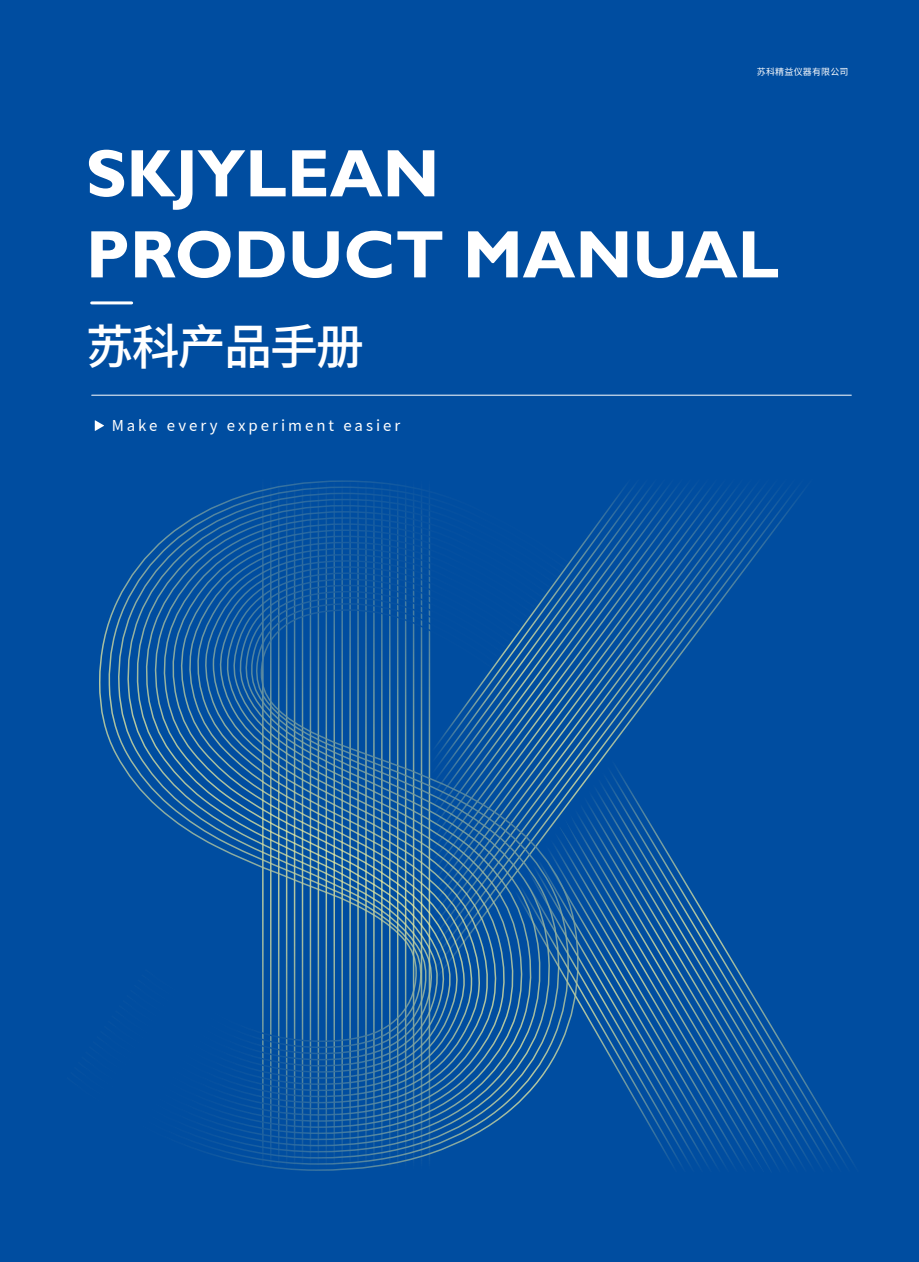
<style>
.page{position:relative;width:919px;height:1262px;background:#fff}
.page>*{position:absolute;margin:0;border:0;box-sizing:border-box;transform-origin:0 0}
.t1{font:700 67.5px/81px "Gill Sans";color:#fff}
.t2{font:500 48px "Source Han Sans CN";letter-spacing:-.04em;color:#fff}
.t3{font:15px "Source Han Sans CN";letter-spacing:.2em;color:#fff}
.t4{font:9px "Source Han Sans CN";letter-spacing:.02em;color:#fff}
</style>
<div class="page">
<div style="left:0;top:0;width:918px;height:1261px;background:#004da0"></div>
<hr style="left:92px;top:301px;width:40px;height:3px;background:#fff">
<hr style="left:92px;top:395px;width:759px;height:1px;background:#fff">
<svg style="left:95px;top:420px;width:9px;height:11px"></svg>
<svg style="left:569px;top:485px;width:235px;height:305px"></svg>
<svg style="left:608px;top:756px;width:245px;height:407px"></svg>
<svg style="left:604px;top:762px;width:247px;height:401px"></svg>
<svg style="left:599px;top:768px;width:244px;height:395px"></svg>
<svg style="left:595px;top:775px;width:239px;height:389px"></svg>
<svg style="left:590px;top:781px;width:236px;height:383px"></svg>
<svg style="left:585px;top:787px;width:232px;height:378px"></svg>
<svg style="left:585px;top:793px;width:223px;height:372px"></svg>
<svg style="left:585px;top:799px;width:215px;height:367px"></svg>
<svg style="left:582px;top:806px;width:209px;height:360px"></svg>
<svg style="left:579px;top:812px;width:203px;height:354px"></svg>
<svg style="left:579px;top:818px;width:195px;height:353px"></svg>
<svg style="left:579px;top:824px;width:186px;height:347px"></svg>
<svg style="left:579px;top:831px;width:177px;height:340px"></svg>
<svg style="left:579px;top:837px;width:169px;height:334px"></svg>
<svg style="left:579px;top:843px;width:160px;height:328px"></svg>
<svg style="left:579px;top:849px;width:151px;height:322px"></svg>
<svg style="left:579px;top:856px;width:143px;height:315px"></svg>
<svg style="left:579px;top:862px;width:134px;height:309px"></svg>
<svg style="left:579px;top:868px;width:125px;height:303px"></svg>
<svg style="left:579px;top:874px;width:117px;height:297px"></svg>
<svg style="left:579px;top:880px;width:108px;height:291px"></svg>
<svg style="left:579px;top:887px;width:99px;height:284px"></svg>
<svg style="left:255px;top:608px;width:324px;height:563px"></svg>
<svg style="left:228px;top:1042px;width:340px;height:123px"></svg>
<svg style="left:208px;top:1054px;width:351px;height:105px"></svg>
<svg style="left:197px;top:1073px;width:353px;height:80px"></svg>
<svg style="left:197px;top:1104px;width:335px;height:36px"></svg>
<svg style="left:99px;top:480px;width:470px;height:562px"></svg>
<p class="t4" style="left:756px;top:66px;width:93px">苏科精益仪器有限公司</p>
<h1 class="t1" style="left:86px;top:135px;width:695px">SKJYLEAN<br>PRODUCT MANUAL</h1>
<h2 class="t2" style="left:86px;top:319px;width:280px">苏科产品手册</h2>
<p class="t3" style="left:112px;top:417px;width:290px">Make every experiment easier</p>
</div>
